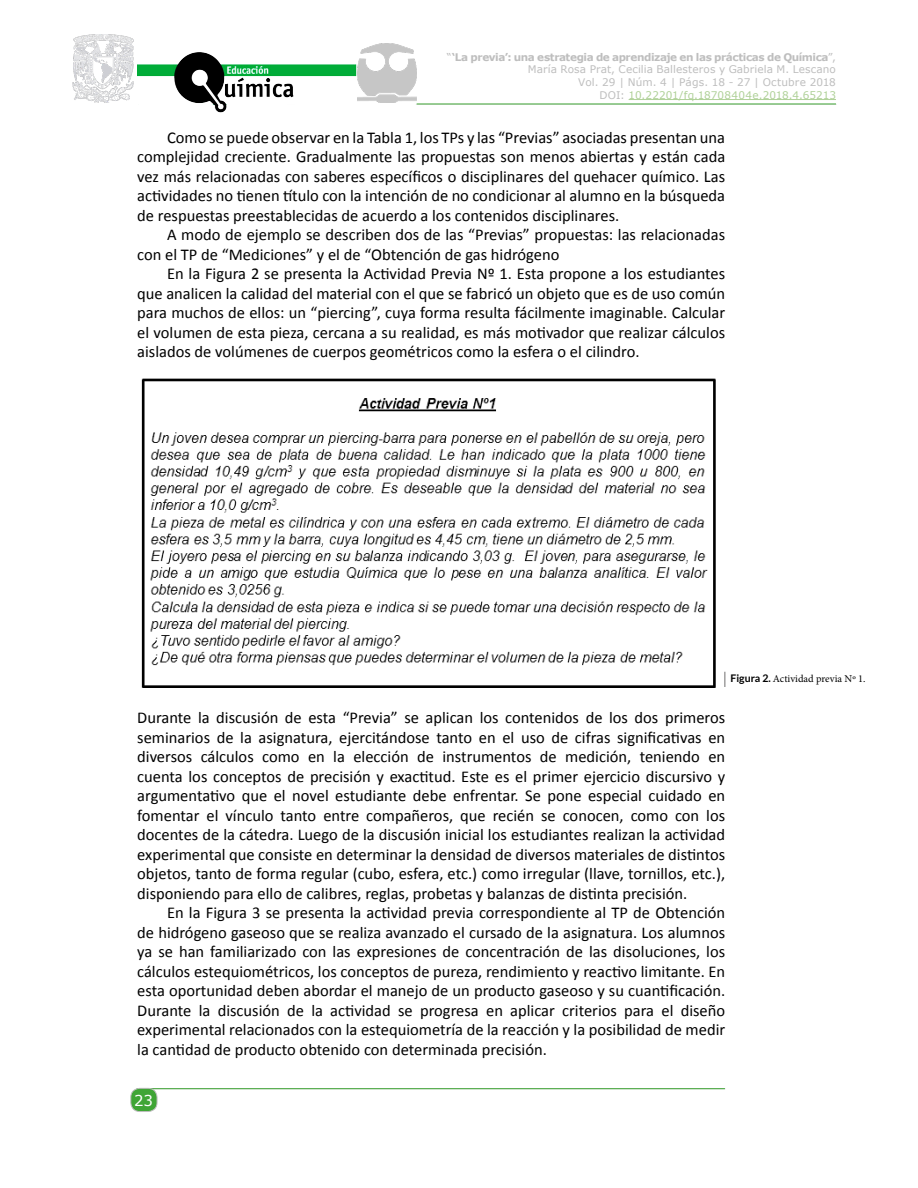
<style>
.page{position:relative;width:918px;height:1188px;background:#fff}
.page>*{position:absolute;margin:0;border:0;box-sizing:border-box;transform-origin:0 0}
.t1{font:16.5px/19.5px "Calibri";color:#000;text-align:justify}
.t2{font:15px "Verdana";color:#fff}
.t3{font:10.5px/12.6px "Verdana";letter-spacing:.01em;color:#bebebe;text-align:right}
.t4{font:10.5px "Minion Pro";color:#000}
.s1{font-weight:700}
.s2{color:#b0d199}
.s3{font-family:"Lato";font-weight:700}
</style>
<div class="page">
<hr style="left:136px;top:1088px;width:590px;height:2px;background:#cfe3cd">
<hr style="left:137px;top:1088px;width:588px;height:1px;background:#3fa535">
<hr style="left:416px;top:103px;width:421px;height:2px;background:#99ce94">
<hr style="left:417px;top:104px;width:419px;height:1px;background:#3fa535">
<div style="left:131px;top:1088px;width:26px;height:24px;background:#3fa535;border-radius:9px"></div>
<div style="left:130px;top:1088px;width:27px;height:24px;border:1px solid #bebebe;border-radius:9px"></div>
<hr style="left:629px;top:99px;width:207px;height:1px;background:#b0d199">
<img style="left:72px;top:34px;width:62px;height:68px">
<img style="left:358px;top:43px;width:58px;height:60px">
<img style="left:137px;top:53px;width:219px;height:59px">
<img style="left:142px;top:378px;width:574px;height:310px">
<svg style="left:724px;top:672px;width:1px;height:15px"></svg>
<p class="t3" style="left:447px;top:51px;width:391px">“<span class="s1">‘La previa’: una estrategia de aprendizaje en las prácticas de Química</span>”, María Rosa Prat, Cecilia Ballesteros y Gabriela M. Lescano<br>Vol. 29 | Núm. 4 | Págs. 18 - 27 | Octubre 2018<br>DOI: <span class="s2">10.22201/fq.18708404e.2018.4.65213</span></p>
<p class="t1" style="left:137px;top:127px;width:589px;text-indent:30px">Como se puede observar en la Tabla 1, los TPs y las “Previas” asociadas presentan una complejidad creciente. Gradualmente las propuestas son menos abiertas y están cada vez más relacionadas con saberes específicos o disciplinares del quehacer químico. Las actividades no tienen título con la intención de no condicionar al alumno en la búsqueda de respuestas preestablecidas de acuerdo a los contenidos disciplinares.</p>
<p class="t1" style="left:137px;top:225px;width:589px;text-indent:30px">A modo de ejemplo se describen dos de las “Previas” propuestas: las relacionadas con el TP de “Mediciones” y el de “Obtención de gas hidrógeno</p>
<p class="t1" style="left:137px;top:264px;width:589px;text-indent:30px">En la Figura 2 se presenta la Actividad Previa Nº 1. Esta propone a los estudiantes que analicen la calidad del material con el que se fabricó un objeto que es de uso común para muchos de ellos: un “piercing”, cuya forma resulta fácilmente imaginable. Calcular el volumen de esta pieza, cercana a su realidad, es más motivador que realizar cálculos aislados de volúmenes de cuerpos geométricos como la esfera o el cilindro.</p>
<p class="t4" style="left:731px;top:672px;width:137px"><span class="s3">Figura 2.</span> Actividad previa Nº 1.</p>
<p class="t1" style="left:137px;top:708px;width:590px">Durante la discusión de esta “Previa” se aplican los contenidos de los dos primeros seminarios de la asignatura, ejercitándose tanto en el uso de cifras significativas en diversos cálculos como en la elección de instrumentos de medición, teniendo en cuenta los conceptos de precisión y exactitud. Este es el primer ejercicio discursivo y argumentativo que el novel estudiante debe enfrentar. Se pone especial cuidado en fomentar el vínculo tanto entre compañeros, que recién se conocen, como con los docentes de la cátedra. Luego de la discusión inicial los estudiantes realizan la actividad experimental que consiste en determinar la densidad de diversos materiales de distintos objetos, tanto de forma regular (cubo, esfera, etc.) como irregular (llave, tornillos, etc.), disponiendo para ello de calibres, reglas, probetas y balanzas de distinta precisión.</p>
<p class="t1" style="left:137px;top:903px;width:589px;text-indent:30px">En la Figura 3 se presenta la actividad previa correspondiente al TP de Obtención de hidrógeno gaseoso que se realiza avanzado el cursado de la asignatura. Los alumnos ya se han familiarizado con las expresiones de concentración de las disoluciones, los cálculos estequiométricos, los conceptos de pureza, rendimiento y reactivo limitante. En esta oportunidad deben abordar el manejo de un producto gaseoso y su cuantificación.<br>Durante la discusión de la actividad se progresa en aplicar criterios para el diseño experimental relacionados con la estequiometría de la reacción y la posibilidad de medir la cantidad de producto obtenido con determinada precisión.</p>
<p class="t2" style="left:134px;top:1090px;width:20px">23</p>
</div>
